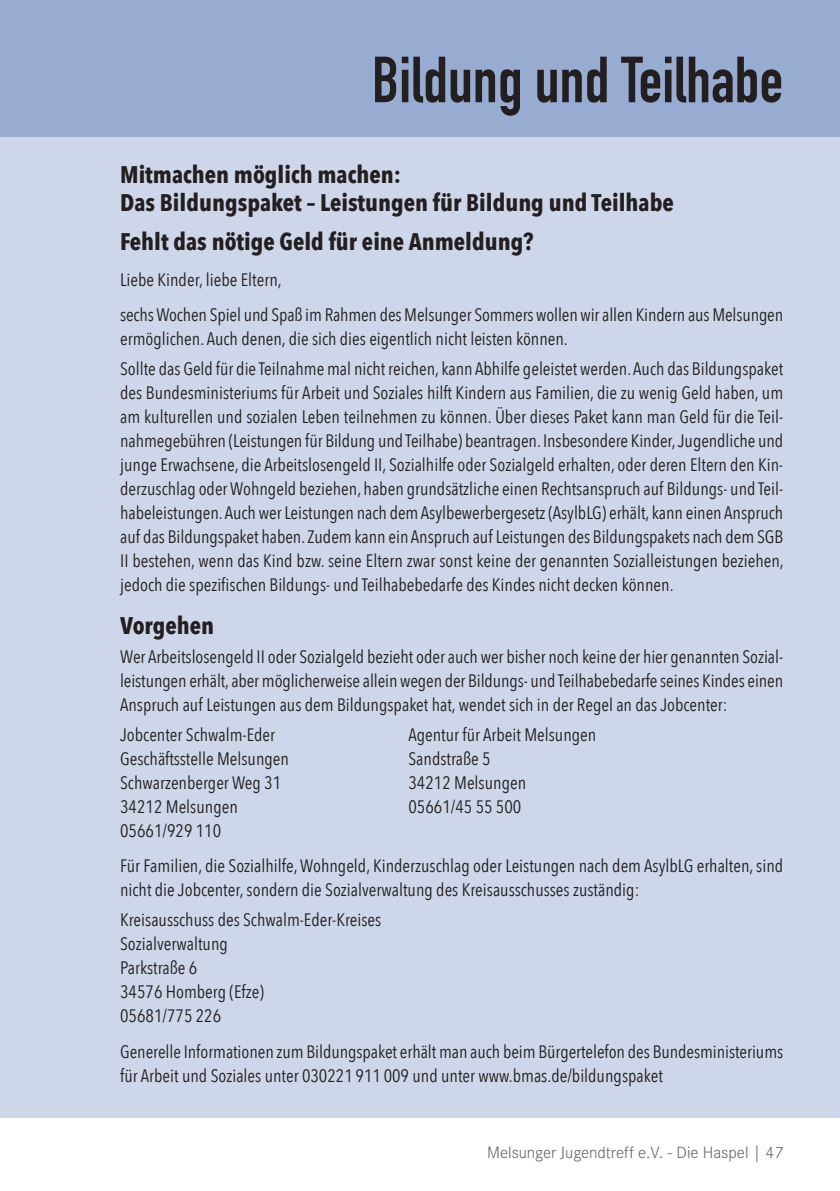
<style>
.page{position:relative;width:840px;height:1191px;background:#fff}
.page>*{position:absolute;margin:0;border:0;box-sizing:border-box;transform-origin:0 0}
.t1{font:64px "DIN Engschrift";color:#231f20}
.t2{font:700 24px/28px "Avenir Next Condensed";color:#231f20}
.t3{font:18px/24px "Avenir Next Condensed";color:#231f20}
.t4{font:300 17px "Corporate S";color:#636366}
</style>
<div class="page">
<div style="left:0;top:117px;width:839px;height:1000px;background:#ced7e9"></div>
<hr style="left:0;top:116px;width:1px;height:1001px;background:#e7e8e9">
<div style="left:0;top:0;width:839px;height:136px;background:#98abd0"></div>
<h1 class="t1" style="left:372px;top:57px;width:412px">Bildung und Teilhabe</h1>
<h2 class="t2" style="left:120px;top:161px;width:554px">Mitmachen möglich machen:<br>Das Bildungspaket – Leistungen für Bildung und Teilhabe</h2>
<h2 class="t2" style="left:120px;top:228px;width:414px">Fehlt das nötige Geld für eine Anmeldung?</h2>
<p class="t3" style="left:120px;top:262px;width:664px;line-height:35.4px">Liebe Kinder, liebe Eltern,<br>sechsWochen Spiel und Spaß im Rahmen des Melsunger Sommers wollen wir allen Kindern aus Melsungen</p>
<p class="t3" style="left:120px;top:324px;width:664px;line-height:29.6px">ermöglichen. Auch denen, die sich dies eigentlich nicht leisten können.<br>Sollte das Geld für die Teilnahme mal nicht reichen, kann Abhilfe geleistet werden.Auch das Bildungspaket</p>
<p class="t3" style="left:120px;top:381px;width:664px;text-align:justify">des Bundesministeriums für Arbeit und Soziales hilft Kindern aus Familien, die zu wenig Geld haben, um am kulturellen und sozialen Leben teilnehmen zu können. Über dieses Paket kann man Geld für die Teil&shy;nahmegebühren (Leistungen für Bildung und Teilhabe) beantragen. Insbesondere Kinder,Jugendliche und junge Erwachsene, die Arbeitslosengeld II, Sozialhilfe oder Sozialgeld erhalten, oder deren Eltern den Kin&shy;derzuschlag oder Wohngeld beziehen, haben grundsätzliche einen Rechtsanspruch auf Bildungs- und Teil&shy;habeleistungen.Auch wer Leistungen nach demAsylbewerbergesetz (AsylbLG) erhält, kann einen Anspruch auf das Bildungspaket haben.Zudem kann ein Anspruch auf Leistungen des Bildungspakets nach dem SGB II bestehen, wenn das Kind bzw. seine Eltern zwar sonst keine der genannten Sozialleistungen beziehen, jedoch die spezifischen Bildungs- und Teilhabebedarfe des Kindes nicht decken können.</p>
<h2 class="t2" style="left:120px;top:612px;width:95px">Vorgehen</h2>
<p class="t3" style="left:120px;top:645px;width:664px;text-align:justify">Wer Arbeitslosengeld II oder Sozialgeld bezieht oder auch wer bisher noch keine der hier genannten Sozial&shy;leistungen erhält, aber möglicherweise allein wegen der Bildungs- und Teilhabebedarfe seines Kindes einen Anspruch auf Leistungen aus dem Bildungspaket hat, wendet sich in der Regel an das Jobcenter:</p>
<p class="t3" style="left:120px;top:723px;width:156px">Jobcenter Schwalm-Eder</p>
<p class="t3" style="left:408px;top:723px;width:189px">Agentur für Arbeit Melsungen</p>
<p class="t3" style="left:120px;top:747px;width:170px">Geschäftsstelle Melsungen</p>
<p class="t3" style="left:408px;top:747px;width:84px">Sandstraße 5</p>
<p class="t3" style="left:120px;top:771px;width:162px">Schwarzenberger Weg 31</p>
<p class="t3" style="left:408px;top:771px;width:119px">34212 Melsungen</p>
<p class="t3" style="left:120px;top:795px;width:119px">34212 Melsungen</p>
<p class="t3" style="left:408px;top:795px;width:114px">05661/45 55 500</p>
<p class="t3" style="left:120px;top:813px;width:664px;line-height:35.4px">05661/929 110<br>Für Familien, die Sozialhilfe,Wohngeld, Kinderzuschlag oder Leistungen nach dem AsylbLG erhalten, sind</p>
<p class="t3" style="left:120px;top:876px;width:520px;line-height:29.6px">nicht die Jobcenter,sondern die Sozialverwaltung des Kreisausschusses zuständig:<br>Kreisausschuss des Schwalm-Eder-Kreises</p>
<p class="t3" style="left:120px;top:932px;width:145px">Sozialverwaltung<br>Parkstraße 6<br>34576 Homberg (Efze)<br>05681/775 226</p>
<p class="t3" style="left:120px;top:1039px;width:664px">Generelle Informationen zum Bildungspaket erhält man auch beim Bürgertelefon des Bundesministeriums für Arbeit und Soziales unter 030221 911 009 und unter www.bmas.de/bildungspaket</p>
<p class="t4" style="left:487px;top:1141px;width:297px">Melsunger Jugendtreff e.V. - Die Haspel | 47</p>
</div>
